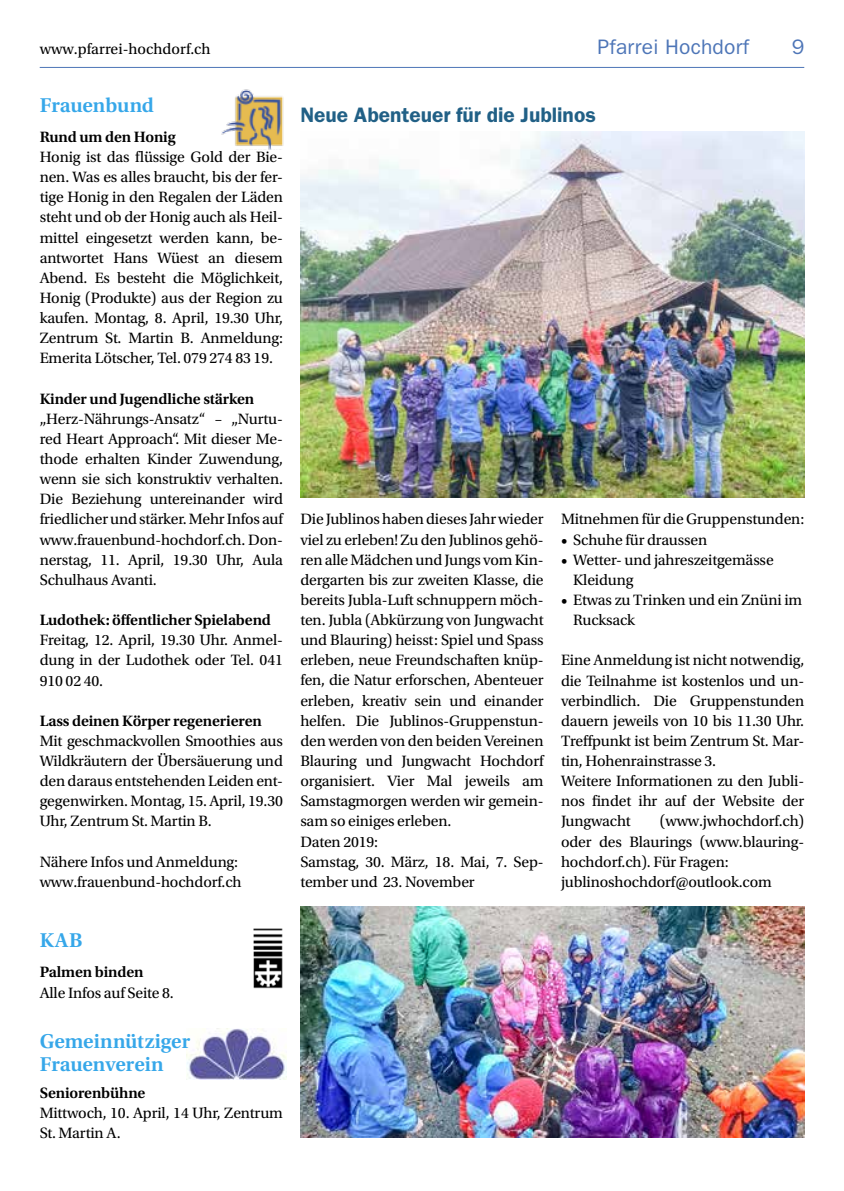
<style>
.page{position:relative;width:844px;height:1191px;background:#fff}
.page>*{position:absolute;margin:0;border:0;box-sizing:border-box;transform-origin:0 0}
.t1{font:600 21px/22.8px "Utopia Std";letter-spacing:-.005em;color:#36a7e9}
.t2{font:600 21px "ITC Franklin Gothic Std";color:#216086}
.t3{font:21px "ITC Franklin Gothic Std";letter-spacing:.01em;color:#4d75b7}
.t4{font:15.75px/20.1px "Utopia Std";letter-spacing:-.01em;color:#000}
.t5{font:600 15.75px "Utopia Std";letter-spacing:-.01em;color:#000}
</style>
<div class="page">
<hr style="left:40px;top:67px;width:764px;height:1px;background:#4d75b7">
<img style="left:186px;top:1029px;width:101px;height:50px">
<img style="left:253px;top:928px;width:30px;height:60px">
<img style="left:222px;top:89px;width:62px;height:60px">
<img style="left:300px;top:132px;width:504px;height:365px">
<img style="left:300px;top:907px;width:504px;height:230px">
<p class="t4" style="left:40px;top:39px;width:172px">www.pfarrei-hochdorf.ch</p>
<h1 class="t3" style="left:597px;top:35px;width:153px">Pfarrei Hochdorf</h1>
<h1 class="t3" style="left:791px;top:35px;width:14px">9</h1>
<h1 class="t1" style="left:40px;top:94px;width:116px">Frauenbund</h1>
<p class="t5" style="left:40px;top:128px;width:137px">Rund um den Honig</p>
<p class="t4" style="left:40px;top:147px;width:245px;text-align:justify">Honig ist das flüssige Gold der Bie&shy;nen. Was es alles braucht, bis der fer&shy;tige Honig in den Regalen der Läden steht und ob der Honig auch als Heil&shy;mittel eingesetzt werden kann, be&shy;antwortet Hans Wüest an diesem Abend. Es besteht die Möglichkeit, Honig (Produkte) aus der Region zu kaufen. Montag, 8. April, 19.30 Uhr, Zentrum St. Martin B. Anmeldung:<br>Emerita Lötscher, Tel. 079 274 83 19.</p>
<p class="t5" style="left:40px;top:389px;width:216px">Kinder und Jugendliche stärken</p>
<p class="t4" style="left:40px;top:409px;width:245px;text-align:justify">„Herz-Nährungs-Ansatz“ – „Nurtu&shy;red Heart Approach“. Mit dieser Me&shy;thode erhalten Kinder Zuwendung, wenn sie sich konstruktiv verhalten.<br>Die Beziehung untereinander wird friedlicher und stärker. Mehr Infos auf www.frauenbund-hochdorf.ch. Don&shy;nerstag, 11. April, 19.30 Uhr, Aula Schulhaus Avanti.</p>
<p class="t5" style="left:40px;top:611px;width:233px">Ludothek: öffentlicher Spielabend</p>
<p class="t4" style="left:40px;top:630px;width:245px;text-align:justify">Freitag, 12. April, 19.30 Uhr. Anmel&shy;dung in der Ludothek oder Tel. 041<br>910 02 40.</p>
<p class="t5" style="left:40px;top:712px;width:223px">Lass deinen Körper regenerieren</p>
<p class="t4" style="left:40px;top:731px;width:245px;text-align:justify">Mit geschmackvollen Smoothies aus Wildkräutern der Übersäuerung und den daraus entstehenden Leiden ent&shy;gegenwirken. Montag, 15. April, 19.30<br>Uhr, Zentrum St. Martin B.</p>
<p class="t4" style="left:40px;top:852px;width:203px">Nähere Infos und Anmeldung: www.frauenbund-hochdorf.ch</p>
<h1 class="t2" style="left:300px;top:102px;width:297px">Neue Abenteuer für die Jublinos</h1>
<p class="t4" style="left:300px;top:509px;width:245px">Die Jublinos haben dieses Jahr wieder viel zu erleben! Zu den Jublinos gehö&shy;ren alle Mädchen und Jungs vom Kin&shy;dergarten bis zur zweiten Klasse, die bereits Jubla-Luft schnuppern möch&shy;ten. Jubla (Abkürzung von Jungwacht und Blauring) heisst: Spiel und Spass erleben, neue Freundschaften knüp&shy;fen, die Natur erforschen, Abenteuer erleben, kreativ sein und einander helfen. Die Jublinos-Gruppenstun&shy;den werden von den beiden Vereinen Blauring und Jungwacht Hochdorf organisiert. Vier Mal jeweils am Samstagmorgen werden wir gemein&shy;sam so einiges erleben.<br>Daten 2019:<br>Samstag, 30. März, 18. Mai, 7. Sep&shy;tember und 23. November</p>
<p class="t4" style="left:561px;top:509px;width:245px">Mitnehmen für die Gruppenstunden:</p>
<p class="t4" style="left:561px;top:529px;width:148px">• Schuhe für draussen</p>
<p class="t4" style="left:573px;top:550px;width:202px;text-indent:-12px">• Wetter- und jahreszeitgemässe<br>Kleidung</p>
<p class="t4" style="left:573px;top:590px;width:230px;text-indent:-12px">• Etwas zu Trinken und ein Znüni im<br>Rucksack</p>
<p class="t4" style="left:561px;top:650px;width:245px">Eine Anmeldung ist nicht notwendig, die Teilnahme ist kostenlos und un&shy;verbindlich. Die Gruppenstunden dauern jeweils von 10 bis 11.30 Uhr.<br>Treffpunkt ist beim Zentrum St. Mar&shy;tin, Hohenrainstrasse 3.<br>Weitere Informationen zu den Jubli&shy;nos findet ihr auf der Website der<br>Jungwacht</p>
<p class="t4" style="left:561px;top:811px;width:245px;text-indent:99px">(www.jwhochdorf.ch) oder des Blaurings (www.blauring&shy;hochdorf.ch). Für Fragen: jublinoshochdorf@outlook.com</p>
<h1 class="t1" style="left:40px;top:929px;width:44px">KAB</h1>
<p class="t5" style="left:40px;top:963px;width:105px">Palmen binden</p>
<p class="t4" style="left:40px;top:982px;width:136px">Alle Infos auf Seite 8.</p>
<h1 class="t1" style="left:40px;top:1030px;width:152px">Gemeinnütziger<br>Frauenverein</h1>
<p class="t5" style="left:40px;top:1084px;width:107px">Seniorenbühne</p>
<p class="t4" style="left:40px;top:1103px;width:245px">Mittwoch, 10. April, 14 Uhr, Zentrum<br>St. Martin A.</p>
</div>
